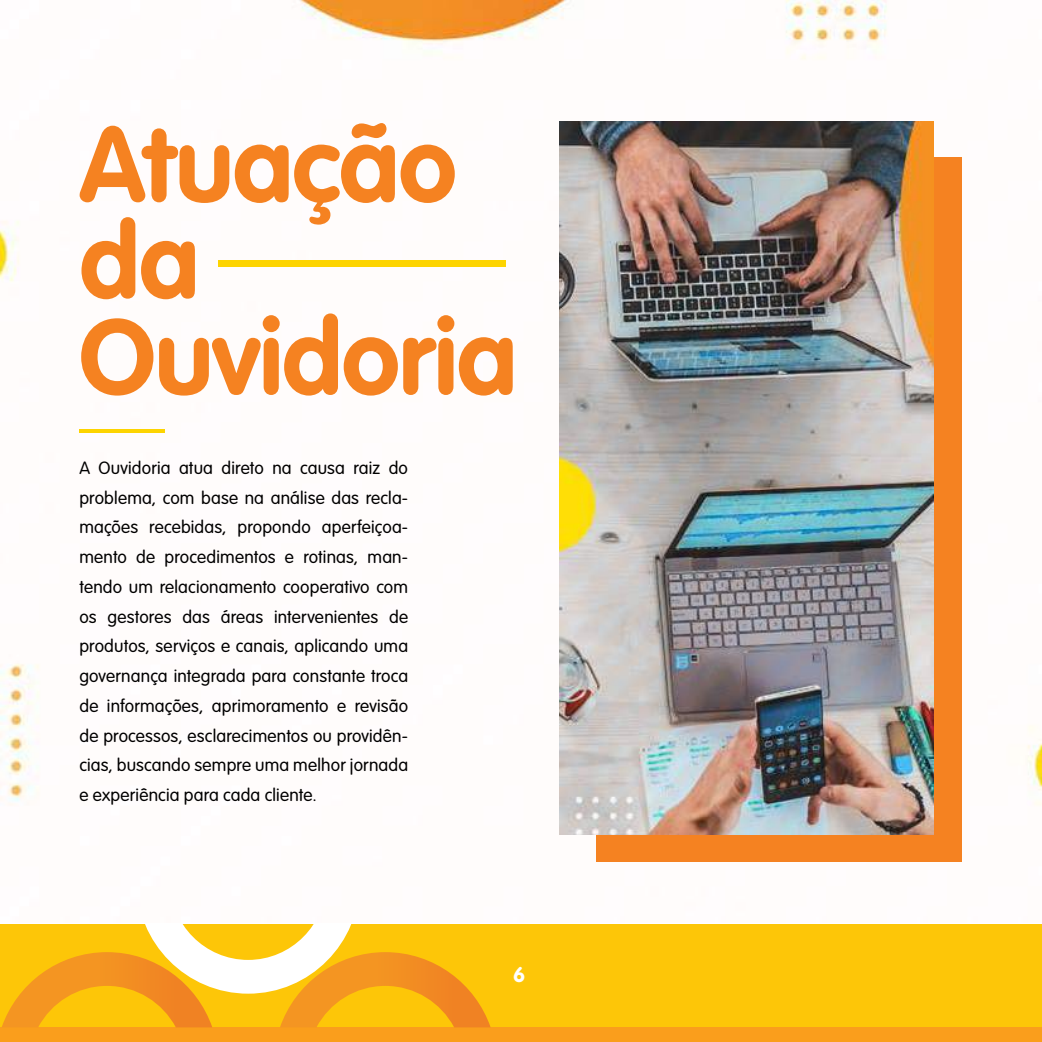
<style>
.page{position:relative;width:1042px;height:1042px;background:#fff}
.page>*{position:absolute;margin:0;border:0;box-sizing:border-box;transform-origin:0 0}
.t1{font:700 105px/96.2px "VAG Rounded Std";letter-spacing:-.01em;color:#f58221}
.t2{font:700 21px "VAG Rounded Std";color:#fff}
.t3{font:300 17.5px/29.8px "VAG Rounded Std";letter-spacing:.01em;color:#000;text-align:justify}
</style>
<div class="page">
<div style="left:0;top:997px;width:1042px;height:45px;background:#fa9e1c"></div>
<div style="left:0;top:924px;width:1041px;height:103px;background:#fdc608"></div>
<svg style="left:2px;top:924px;width:489px;height:103px"></svg>
<img style="left:0;top:0;width:1042px;height:862px">
<div style="left:596px;top:157px;width:365px;height:704px;background:#f58221"></div>
<hr style="left:79px;top:429px;width:85px;height:4px;background:#fdd400">
<div style="left:218px;top:260px;width:287px;height:6px;background:#fdd400"></div>
<img style="left:559px;top:122px;width:374px;height:712px">
<h1 class="t1" style="left:79px;top:121px;width:439px">Atuação da<br>Ouvidoria</h1>
<p class="t3" style="left:79px;top:453px;width:330px">A Ouvidoria atua direto na causa raiz do problema, com base na análise das recla&shy;mações recebidas, propondo aperfeiçoa&shy;mento de procedimentos e rotinas, man&shy;tendo um relacionamento cooperativo com os gestores das áreas intervenientes de produtos, serviços e canais, aplicando uma governança integrada para constante troca de informações, aprimoramento e revisão de processos, esclarecimentos ou providên&shy;cias, buscando sempre uma melhor jornada e experiência para cada cliente.</p>
<p class="t2" style="left:513px;top:962px;width:14px">6</p>
</div>
